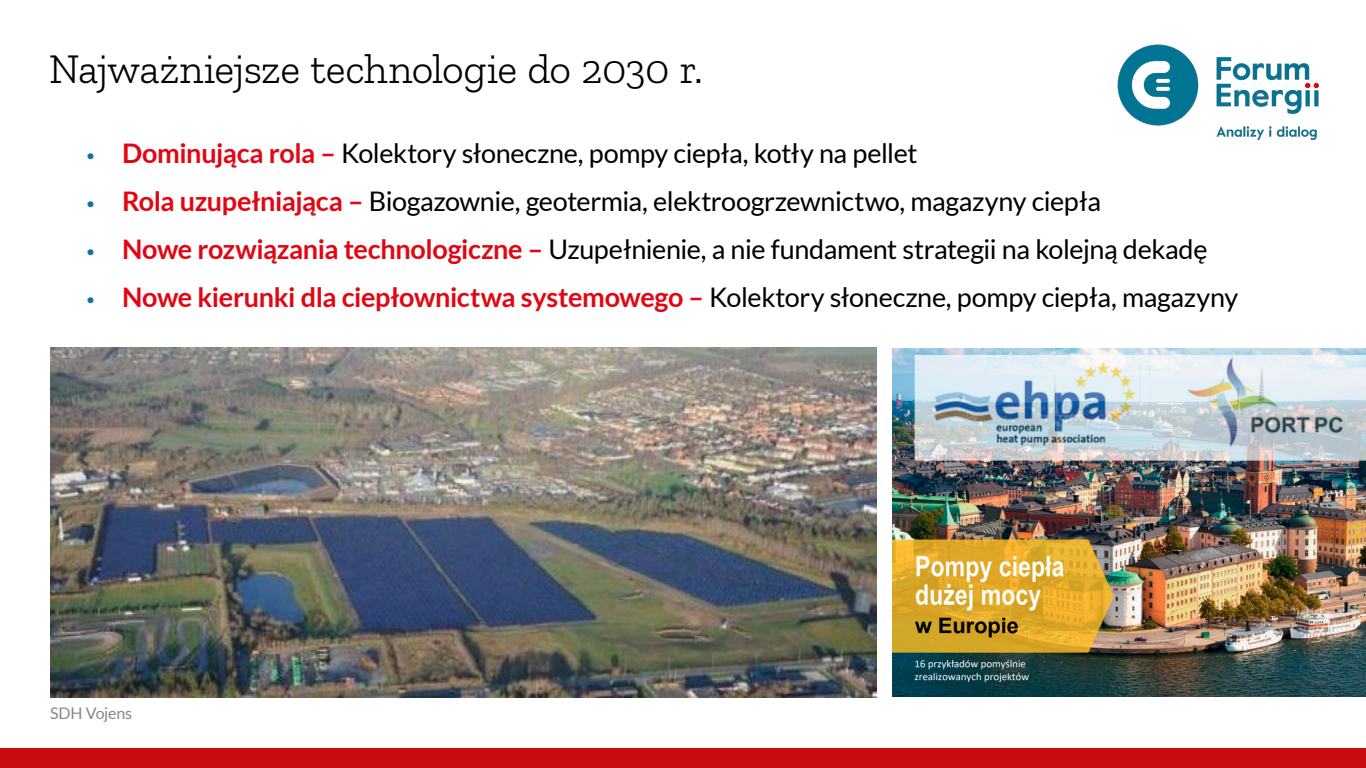
<style>
.page{position:relative;width:1366px;height:768px;background:#fff}
.page>*{position:absolute;margin:0;border:0;box-sizing:border-box;transform-origin:0 0}
.t1{font:300 42px "Zilla Slab";letter-spacing:-.015em;color:#000}
.t2{font:27px "Lato";letter-spacing:-.015em;color:#000}
.t3{font:700 27px "Lato";letter-spacing:-.015em;color:#e30612}
.List_Paragraph{font:16px "Lato";letter-spacing:-.01em;color:#878786}
.s1{font-family:"Zilla Slab";color:#0e7896}
.s2{font-weight:700;color:#e30612}
.s3{font-family:"Zilla Slab";font-weight:400;color:#0e7896}
.s4{font-weight:400;color:#000}
</style>
<div class="page">
<div style="left:0;top:748px;width:1366px;height:20px;background:#c80b0f"></div>
<img style="left:1117px;top:44px;width:202px;height:96px">
<img style="left:50px;top:348px;width:826px;height:350px">
<img style="left:893px;top:348px;width:473px;height:349px">
<p class="t1" style="left:49px;top:46px;width:656px">Najważniejsze technologie do 2030 r.</p>
<p class="t2" style="left:86px;top:138px;width:833px"><span class="s1">•</span> <span class="s2">Dominująca rola –</span> Kolektory słoneczne, pompy ciepła, kotły na pellet</p>
<p class="t2" style="left:86px;top:186px;width:1017px"><span class="s1">•</span> <span class="s2">Rola uzupełniająca –</span> Biogazownie, geotermia, elektroogrzewnictwo, magazyny ciepła</p>
<p class="t2" style="left:86px;top:234px;width:1123px"><span class="s1">•</span> <span class="s2">Nowe rozwiązania technologiczne –</span> Uzupełnienie, a nie fundament strategii na kolejną dekadę</p>
<p class="t3" style="left:86px;top:282px;width:1154px"><span class="s3">•</span> Nowe kierunki dla ciepłownictwa systemowego – <span class="s4">Kolektory słoneczne, pompy ciepła, magazyny</span></p>
<p class="List_Paragraph" style="left:50px;top:704px;width:84px">SDH Vojens</p>
</div>
